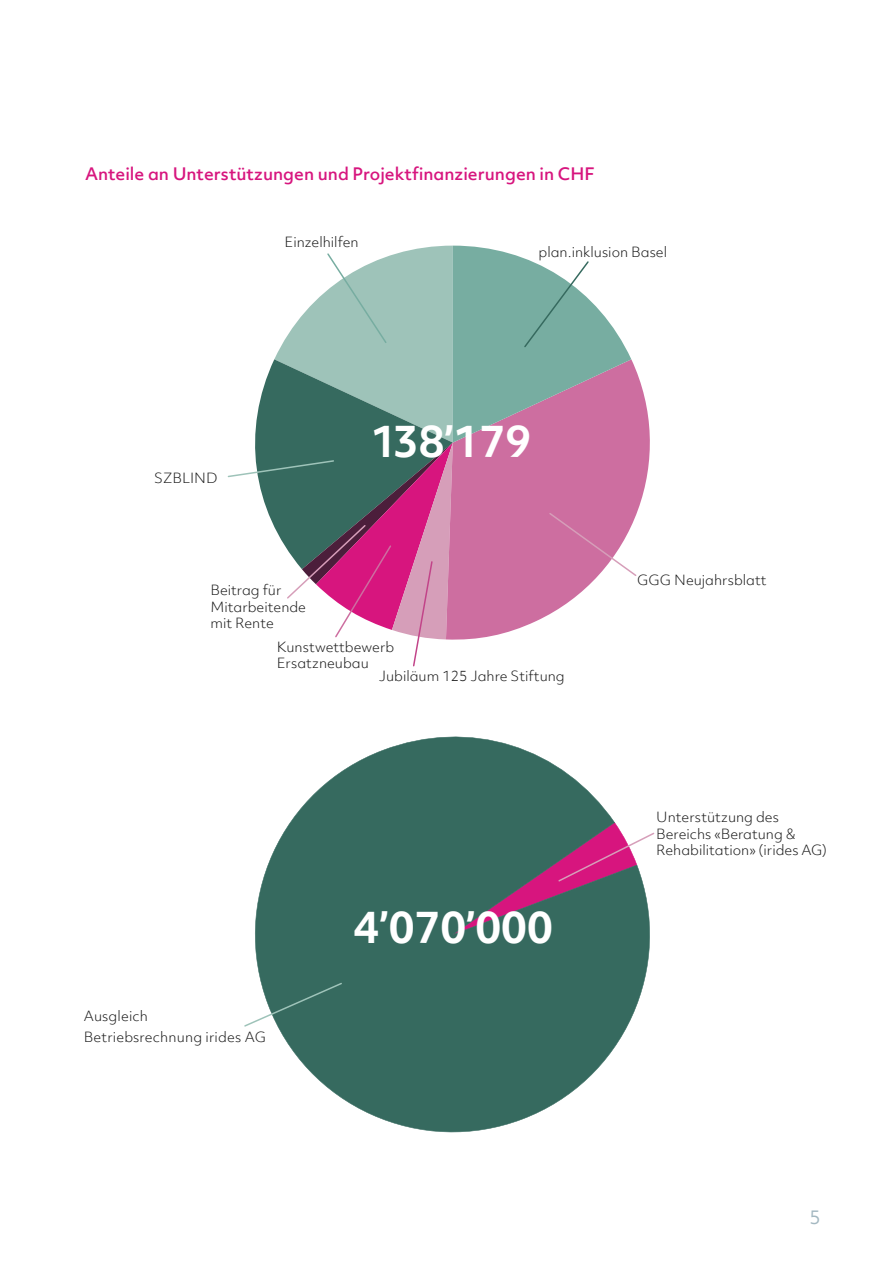
<style>
.page{position:relative;width:893px;height:1263px;background:#fff}
.page>*{position:absolute;margin:0;border:0;box-sizing:border-box;transform-origin:0 0}
.t1{font:700 41.55px "Objektiv Mk 2";color:#fff}
.t2{font:18px "Objektiv Mk 2";color:#a4b8c1}
.Subheadline{font:500 16.5px "Objektiv Mk 2";color:#d7157e}
.t3{font:300 13.5px/16.5px "Objektiv Mk 2";color:#1a1a1a}
</style>
<div class="page">
<svg style="left:638px;top:376px;width:12px;height:134px;fill:#cd6ea0"></svg>
<svg style="left:255px;top:736px;width:395px;height:397px;fill:#366a5f"></svg>
<svg style="left:451px;top:822px;width:204px;height:114px;background:#666572"></svg>
<svg style="left:244px;top:981px;width:99px;height:47px"></svg>
<svg style="left:227px;top:246px;width:411px;height:421px"></svg>
<p class="Subheadline" style="left:85px;top:163px;width:511px">Anteile an Unterstützungen und Projektfinanzierungen in CHF</p>
<p class="t3" style="left:285px;top:234px;width:76px">Einzelhilfen</p>
<p class="t3" style="left:539px;top:244px;width:130px">plan.inklusion Basel</p>
<p class="t3" style="left:154px;top:470px;width:65px">SZBLIND</p>
<p class="t3" style="left:210px;top:582px;width:97px">Beitrag für<br>Mitarbeitende mit Rente</p>
<h1 class="t1" style="left:371px;top:412px;width:161px">138’179</h1>
<p class="t3" style="left:637px;top:572px;width:131px">GGG Neujahrsblatt</p>
<p class="t3" style="left:277px;top:638px;width:119px">Kunstwettbewerb<br>Ersatzneubau</p>
<p class="t3" style="left:379px;top:667px;width:187px">Jubiläum 125 Jahre Stiftung</p>
<p class="t3" style="left:84px;top:1005px;width:184px;line-height:21px">Ausgleich<br>Betriebsrechnung irides AG</p>
<h1 class="t1" style="left:354px;top:898px;width:201px">4’070’000</h1>
<p class="t3" style="left:656px;top:809px;width:172px">Unterstützung des<br>Bereichs «Beratung &amp;<br>Rehabilitation» (irides AG)</p>
<h2 class="t2" style="left:809px;top:1205px;width:13px">5</h2>
</div>
